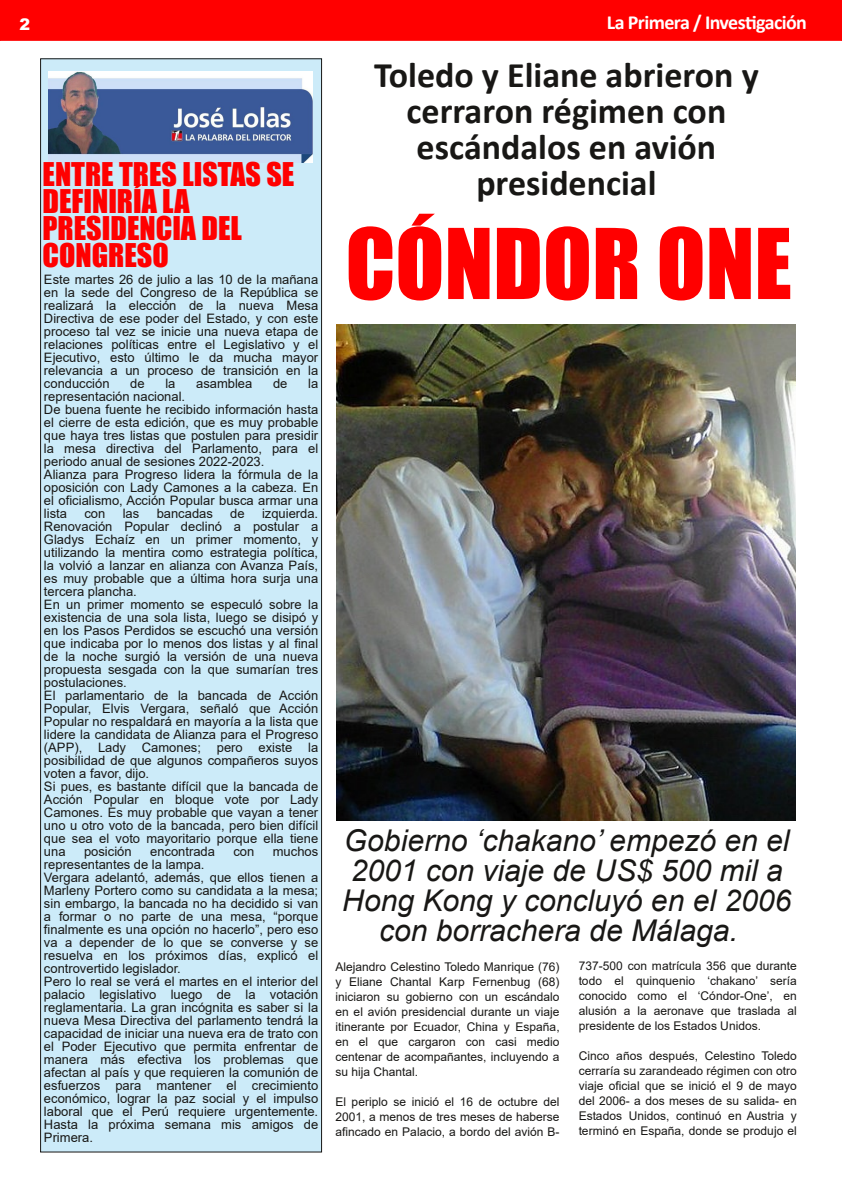
<style>
.page{position:relative;width:842px;height:1191px;background:#fff}
.page>*{position:absolute;margin:0;border:0;box-sizing:border-box;transform-origin:0 0}
.t1{font:90px "Impact";color:#f00}
.t2{font:700 36px/36px "Calibri";color:#181715;text-align:center}
.t3{font:italic 30px/30px "Arial";color:#181715;text-align:center}
.t4{font:30px/27px "Impact";color:#f00}
.t5{font:700 20px "Calibri";letter-spacing:-.03em;color:#fff}
.t6{font:900 16px "Arial";color:#fff}
.t7{font:13px/13px "Arial";color:#181715}
.t8{font:12px/15px "Arial";color:#181715;text-align:justify}
</style>
<div class="page">
<div style="left:41px;top:59px;width:281px;height:1093px;background:#ccebf9"></div>
<img style="left:48px;top:72px;width:265px;height:90px">
<div style="left:0;top:1px;width:841px;height:39px;background:#f00"></div>
<div style="left:0;top:0;width:842px;height:41px;border:1px solid #f00"></div>
<img style="left:337px;top:324px;width:458px;height:496px">
<p class="t6" style="left:19px;top:13px;width:12px">2</p>
<h3 class="t5" style="left:607px;top:14px;width:202px">La Primera / Investigación</h3>
<h3 class="t4" style="left:43px;top:160px;width:253px">ENTRE TRES LISTAS SE<br>DEFINIRÍA LA<br>PRESIDENCIA DEL<br>CONGRESO</h3>
<p class="t7" style="left:44px;top:273px;width:276px;text-align:justify">Este martes 26 de julio a las 10 de la mañana en la sede del Congreso de la República se realizará la elección de la nueva Mesa Directiva de ese poder del Estado, y con este proceso tal vez se inicie una nueva etapa de relaciones políticas entre el Legislativo y el Ejecutivo, esto último le da mucha mayor relevancia a un proceso de transición en la conducción</p>
<p class="t7" style="left:130px;top:377px;width:16px">de</p>
<p class="t7" style="left:165px;top:377px;width:12px">la</p>
<p class="t7" style="left:196px;top:377px;width:58px">asamblea</p>
<p class="t7" style="left:273px;top:377px;width:16px">de</p>
<p class="t7" style="left:308px;top:377px;width:12px">la</p>
<p class="t7" style="left:44px;top:390px;width:276px">representación nacional.<br>De buena fuente he recibido información hasta el cierre de esta edición, que es muy probable que haya tres listas que postulen para presidir la mesa directiva del Parlamento, para el periodo anual de sesiones 2022-2023.<br>Alianza para Progreso lidera la fórmula de la oposición con Lady Camones a la cabeza. En el oficialismo, Acción Popular busca armar una lista</p>
<p class="t7" style="left:44px;top:507px;width:276px;text-indent:218px">izquierda.<br>Renovación Popular declinó a postular a Gladys Echaíz en un primer momento, y utilizando la mentira como estrategia política, la volvió a lanzar en alianza con Avanza País, es muy probable que a última hora surja una tercera plancha.<br>En un primer momento se especuló sobre la existencia de una sola lista, luego se disipó y en los Pasos Perdidos se escuchó una versión que indicaba por lo menos dos listas y al final de la noche surgió la versión de una nueva propuesta sesgada con la que sumarían tres postulaciones.<br>El parlamentario de la bancada de Acción Popular, Elvis Vergara, señaló que Acción Popular no respaldará en mayoría a la lista que lidere la candidata de Alianza para el Progreso (APP), Lady Camones; pero existe la posibilidad de que algunos compañeros suyos voten a favor, dijo.<br>Si pues, es bastante difícil que la bancada de Acción Popular en bloque vote por Lady Camones. Es muy probable que vayan a tener uno u otro voto de la bancada, pero bien difícil que sea el voto mayoritario porque ella tiene una</p>
<p class="t7" style="left:84px;top:507px;width:22px">con</p>
<p class="t7" style="left:123px;top:507px;width:18px">las</p>
<p class="t7" style="left:157px;top:507px;width:58px">bancadas</p>
<p class="t7" style="left:230px;top:507px;width:16px">de</p>
<p class="t7" style="left:84px;top:845px;width:49px">posición</p>
<p class="t7" style="left:150px;top:845px;width:66px">encontrada</p>
<p class="t7" style="left:233px;top:845px;width:22px">con</p>
<p class="t7" style="left:273px;top:845px;width:47px">muchos</p>
<p class="t7" style="left:44px;top:858px;width:276px">representantes de la lampa.<br>Vergara adelantó, además, que ellos tienen a Marleny Portero como su candidata a la mesa; sin embargo, la bancada no ha decidido si van a formar o no parte de una mesa, “porque finalmente es una opción no hacerlo”, pero eso va a depender de lo que se converse y se resuelva en los próximos días, explicó el controvertido legislador.<br>Pero lo real se verá el martes en el interior del palacio legislativo luego de la votación reglamentaria. La gran incógnita es saber si la nueva Mesa Directiva del parlamento tendrá la capacidad de iniciar una nueva era de trato con el Poder Ejecutivo que permita enfrentar de manera más efectiva los problemas que afectan al país y que requieren la comunión de esfuerzos para mantener el crecimiento económico, lograr la paz social y el impulso laboral que el Perú requiere urgentemente.<br>Hasta la próxima semana mis amigos de Primera.</p>
<h2 class="t2" style="left:374px;top:60px;width:386px">Toledo y Eliane abrieron y cerraron régimen con escándalos en avión presidencial</h2>
<h1 class="t1" style="left:345px;top:208px;width:448px">CÓNDOR ONE</h1>
<h3 class="t3" style="left:342px;top:825px;width:450px">Gobierno ‘chakano’ empezó en el<br>2001 con viaje de US$ 500 mil a<br>Hong Kong y concluyó en el 2006 con borrachera de Málaga.</h3>
<p class="t8" style="left:335px;top:959px;width:226px">Alejandro Celestino Toledo Manrique (76) y Eliane Chantal Karp Fernenbug (68) iniciaron su gobierno con un escándalo en el avión presidencial durante un viaje itinerante por Ecuador, China y España, en el que cargaron con casi medio centenar de acompañantes, incluyendo a su hija Chantal.</p>
<p class="t8" style="left:335px;top:1094px;width:226px">El periplo se inició el 16 de octubre del 2001, a menos de tres meses de haberse afincado en Palacio, a bordo del avión B-</p>
<p class="t8" style="left:579px;top:958px;width:220px">737-500 con matrícula 356 que durante todo el quinquenio ‘chakano’ sería conocido como el ‘Cóndor-One’, en alusión a la aeronave que traslada al presidente de los Estados Unidos.</p>
<p class="t8" style="left:579px;top:1048px;width:220px">Cinco años después, Celestino Toledo cerraría su zarandeado régimen con otro viaje oficial que se inició el 9 de mayo del 2006- a dos meses de su salida- en Estados Unidos, continuó en Austria y terminó en España, donde se produjo el</p>
</div>
